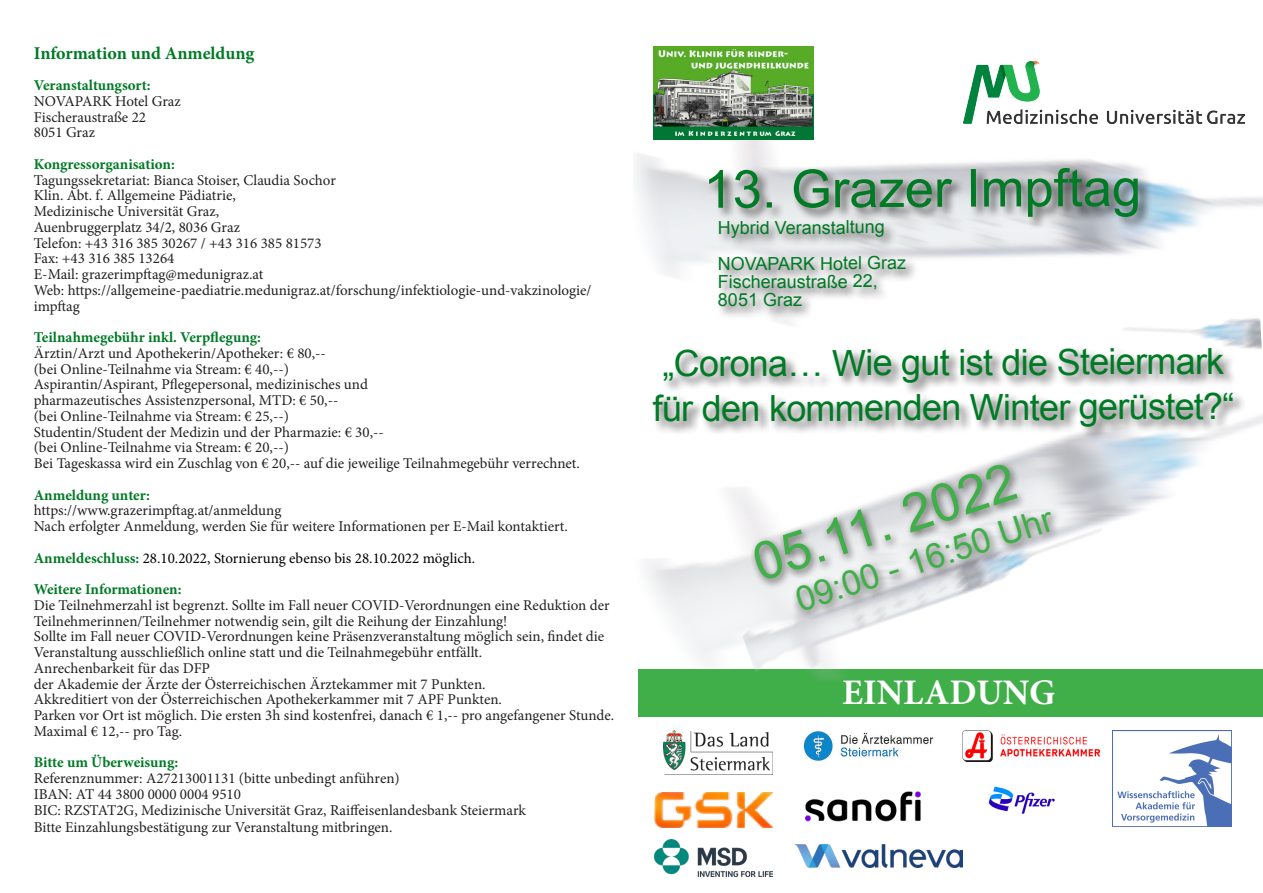
<style>
.page{position:relative;width:1263px;height:893px;background:#fff}
.page>*{position:absolute;margin:0;border:0;box-sizing:border-box;transform-origin:0 0}
.t1{font:52.5px "Arial";letter-spacing:-.005em;color:#007a25}
.t2{font:52.5px "Arial";color:#40ae49}
.t3{font:36px "Arial";letter-spacing:-.025em;color:#007a25}
.t4{font:700 36px "Minion Pro";color:#fff}
.t5{font:34.5px "Arial";color:#40ae49}
.t6{font:18px "Arial";letter-spacing:-.005em;color:#007a25}
.t7{font:700 18px "Minion Pro";color:#007a25}
.t8{font:15px/15.8px "Minion Pro";color:#231f20}
.t9{font:700 15px "Minion Pro";letter-spacing:-.005em;color:#007a25}
.t10{font:15px "Minion Pro";color:#000}
.s1{font-weight:700;color:#007a25}
</style>
<div class="page">
<img style="left:635px;top:46px;width:628px;height:278px">
<img style="left:1120px;top:259px;width:142px;height:90px">
<img style="left:638px;top:415px;width:625px;height:331px">
<div style="left:717px;top:219px;width:202px;height:101px;background:#231f20;opacity:.75"></div>
<div style="left:750px;top:460px;width:311px;height:161px;background:#231f20;opacity:.75"></div>
<img style="left:654px;top:46px;width:160px;height:93px">
<div style="left:651px;top:346px;width:595px;height:95px;background:#231f20;opacity:.75"></div>
<img style="left:663px;top:730px;width:109px;height:41px">
<img style="left:794px;top:730px;width:148px;height:32px">
<img style="left:963px;top:731px;width:137px;height:30px">
<div style="left:707px;top:166px;width:445px;height:65px;background:#231f20;opacity:.75"></div>
<img style="left:963px;top:61px;width:281px;height:63px">
<img style="left:1112px;top:730px;width:120px;height:97px">
<img style="left:655px;top:792px;width:117px;height:35px">
<img style="left:806px;top:791px;width:115px;height:31px">
<img style="left:988px;top:786px;width:67px;height:28px">
<img style="left:655px;top:840px;width:117px;height:37px">
<img style="left:794px;top:844px;width:169px;height:24px">
<p class="t7" style="left:34px;top:40px;width:222px">Information und Anmeldung</p>
<p class="t9" style="left:34px;top:75px;width:118px">Veranstaltungsort:</p>
<p class="t8" style="left:34px;top:93px;width:149px">NOVAPARK Hotel Graz</p>
<p class="t8" style="left:34px;top:109px;width:114px">Fischeraustraße 22</p>
<p class="t8" style="left:34px;top:125px;width:63px">8051 Graz</p>
<p class="t9" style="left:34px;top:153px;width:143px">Kongressorganisation:</p>
<p class="t8" style="left:34px;top:172px;width:304px">Tagungssekretariat: Bianca Stoiser, Claudia Sochor</p>
<p class="t8" style="left:34px;top:188px;width:203px">Klin. Abt. f. Allgemeine Pädiatrie,</p>
<p class="t8" style="left:34px;top:203px;width:187px">Medizinische Universität Graz,</p>
<p class="t8" style="left:34px;top:219px;width:208px">Auenbruggerplatz 34/2, 8036 Graz</p>
<p class="t8" style="left:34px;top:235px;width:289px">Telefon: +43 316 385 30267 / +43 316 385 81573</p>
<p class="t8" style="left:34px;top:251px;width:142px">Fax: +43 316 385 13264</p>
<p class="t8" style="left:34px;top:266px;width:231px">E-Mail: grazerimpftag@medunigraz.at</p>
<p class="t8" style="left:34px;top:282px;width:559px">Web: https://allgemeine-paediatrie.medunigraz.at/forschung/infektiologie-und-vakzinologie/ impftag</p>
<p class="t9" style="left:34px;top:327px;width:229px">Teilnahmegebühr inkl. Verpflegung:</p>
<p class="t8" style="left:34px;top:345px;width:294px">Ärztin/Arzt und Apothekerin/Apotheker: € 80,--</p>
<p class="t8" style="left:34px;top:361px;width:257px">(bei Online-Teilnahme via Stream: € 40,--)</p>
<p class="t8" style="left:34px;top:377px;width:336px">Aspirantin/Aspirant, Pflegepersonal, medizinisches und</p>
<p class="t8" style="left:34px;top:392px;width:306px">pharmazeutisches Assistenzpersonal, MTD: € 50,--</p>
<p class="t8" style="left:34px;top:408px;width:257px">(bei Online-Teilnahme via Stream: € 25,--)</p>
<p class="t8" style="left:34px;top:424px;width:351px">Studentin/Student der Medizin und der Pharmazie: € 30,--</p>
<p class="t8" style="left:34px;top:440px;width:257px">(bei Online-Teilnahme via Stream: € 20,--)</p>
<p class="t8" style="left:34px;top:455px;width:548px">Bei Tageskassa wird ein Zuschlag von € 20,-- auf die jeweilige Teilnahmegebühr verrechnet.</p>
<p class="t9" style="left:34px;top:484px;width:118px">Anmeldung unter:</p>
<p class="t8" style="left:34px;top:503px;width:249px">https://www.grazerimpftag.at/anmeldung</p>
<p class="t8" style="left:34px;top:518px;width:535px">Nach erfolgter Anmeldung, werden Sie für weitere Informationen per E-Mail kontaktiert.</p>
<p class="t10" style="left:34px;top:548px;width:443px"><span class="s1">Anmeldeschluss:</span> 28.10.2022, Stornierung ebenso bis 28.10.2022 möglich.</p>
<p class="t9" style="left:34px;top:579px;width:149px">Weitere Informationen:</p>
<p class="t8" style="left:34px;top:597px;width:577px">Die Teilnehmerzahl ist begrenzt. Sollte im Fall neuer COVID-Verordnungen eine Reduktion der<br>Teilnehmerinnen/Teilnehmer notwendig sein, gilt die Reihung der Einzahlung!</p>
<p class="t8" style="left:34px;top:629px;width:572px">Sollte im Fall neuer COVID-Verordnungen keine Präsenzveranstaltung möglich sein, findet die<br>Veranstaltung ausschließlich online statt und die Teilnahmegebühr entfällt.</p>
<p class="t8" style="left:34px;top:660px;width:178px">Anrechenbarkeit für das DFP</p>
<p class="t8" style="left:34px;top:676px;width:453px">der Akademie der Ärzte der Österreichischen Ärztekammer mit 7 Punkten.</p>
<p class="t8" style="left:34px;top:692px;width:470px">Akkreditiert von der Österreichischen Apothekerkammer mit 7 APF Punkten.</p>
<p class="t8" style="left:34px;top:707px;width:582px">Parken vor Ort ist möglich. Die ersten 3h sind kostenfrei, danach € 1,-- pro angefangener Stunde.<br>Maximal € 12,-- pro Tag.</p>
<p class="t9" style="left:34px;top:752px;width:146px">Bitte um Überweisung:</p>
<p class="t8" style="left:34px;top:770px;width:367px">Referenznummer: A27213001131 (bitte unbedingt anführen)</p>
<p class="t8" style="left:34px;top:786px;width:209px">IBAN: AT 44 3800 0000 0004 9510</p>
<p class="t8" style="left:34px;top:802px;width:494px">BIC: RZSTAT2G, Medizinische Universität Graz, Raiffeisenlandesbank Steiermark</p>
<p class="t8" style="left:34px;top:819px;width:360px">Bitte Einzahlungsbestätigung zur Veranstaltung mitbringen.</p>
<p class="t1" style="left:703px;top:154px;width:439px">13. Grazer Impftag</p>
<p class="t6" style="left:718px;top:216px;width:169px">Hybrid Veranstaltung</p>
<p class="t6" style="left:718px;top:251px;width:190px">NOVAPARK Hotel Graz</p>
<p class="t6" style="left:718px;top:270px;width:162px">Fischeraustraße 22,</p>
<p class="t6" style="left:718px;top:288px;width:86px">8051 Graz</p>
<p class="t3" style="left:662px;top:339px;width:563px">„Corona… Wie gut ist die Steiermark</p>
<p class="t3" style="left:653px;top:384px;width:583px">für den kommenden Winter gerüstet?“</p>
<p class="t2" style="left:744px;top:531px;width:275px;rotate:-18deg">05.11. 2022</p>
<p class="t5" style="left:790px;top:579px;width:270px;rotate:-18deg">09:00 - 16:50 Uhr</p>
<p class="t4" style="left:842px;top:667px;width:214px">EINLADUNG</p>
</div>
